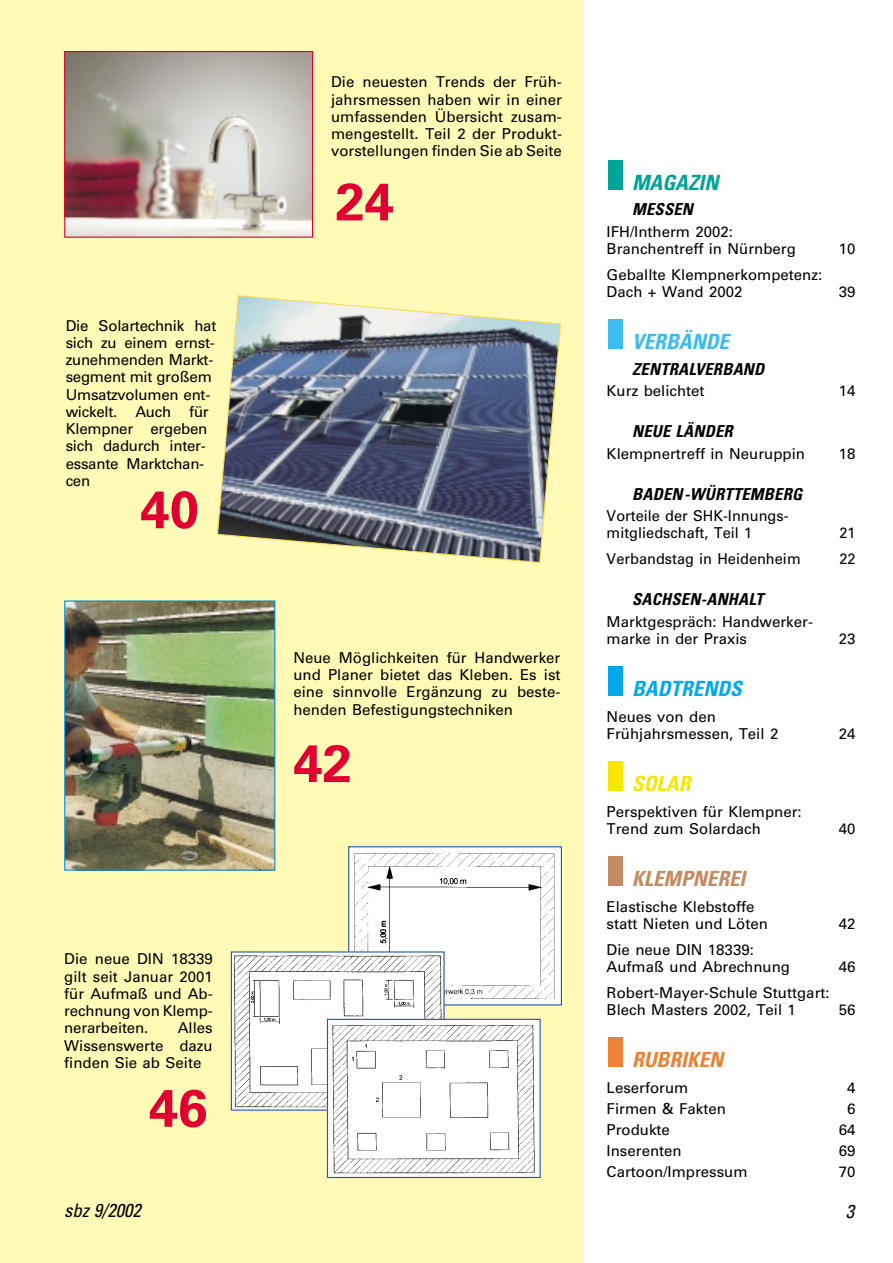
<style>
.page{position:relative;width:893px;height:1263px;background:#fff}
.page>*{position:absolute;margin:0;border:0;box-sizing:border-box;transform-origin:0 0}
.t1{font:700 52.5px "Univers";color:#df0031}
.t2{font:italic 700 condensed 21px "Univers";color:#c38a64}
.t3{font:italic 700 condensed 21px "Univers";color:#00a9ec}
.t4{font:italic 700 condensed 21px "Univers";color:#3bbbef}
.t5{font:italic 700 condensed 21px "Univers";color:#ed8235}
.t6{font:italic 700 condensed 21px "Univers";color:#00a398}
.t7{font:italic 700 condensed 21px "Univers";color:#f7e700}
.t8{font:italic condensed 18.75px "Univers";color:#000}
.t9{font:italic 700 condensed 16.5px "Univers";letter-spacing:.015em;color:#000}
.t10{font:15px/17.2px "Univers";color:#000}
</style>
<div class="page">
<div style="left:0;top:0;width:584px;height:1263px;background:#fffab6"></div>
<div style="left:608px;top:1037px;width:15px;height:30px;background:#ed8235"></div>
<div style="left:608px;top:857px;width:15px;height:29px;background:#c38a64"></div>
<div style="left:608px;top:761px;width:15px;height:30px;background:#f7e700"></div>
<div style="left:608px;top:666px;width:15px;height:30px;background:#00a9ec"></div>
<div style="left:608px;top:319px;width:15px;height:30px;background:#3bbbef"></div>
<div style="left:608px;top:160px;width:15px;height:30px;background:#00a398"></div>
<img style="left:66px;top:53px;width:245px;height:183px">
<div style="left:64px;top:51px;width:249px;height:187px;border:1px solid #df0031"></div>
<img style="left:66px;top:602px;width:207px;height:267px">
<div style="left:64px;top:600px;width:211px;height:271px;border:1px solid #008acf"></div>
<svg style="left:217px;top:295px;width:345px;height:268px"></svg>
<img style="left:350px;top:848px;width:210px;height:156px">
<div style="left:348px;top:846px;width:214px;height:160px;border:1px solid #2556a3"></div>
<img style="left:233px;top:953px;width:209px;height:156px">
<div style="left:231px;top:951px;width:213px;height:160px;border:1px solid #2556a3"></div>
<img style="left:329px;top:1021px;width:209px;height:155px">
<div style="left:327px;top:1019px;width:213px;height:159px;border:1px solid #2556a3"></div>
<p class="t10" style="left:66px;top:318px;width:152px">Die Solartechnik hat sich zu einem ernst&shy;zunehmenden Markt&shy;segment mit großem<br>Umsatzvolumen ent&shy;wickelt. Auch für<br>Klempner ergeben sich dadurch inter&shy;essante Marktchan&shy;cen</p>
<h1 class="t1" style="left:140px;top:490px;width:60px">40</h1>
<p class="t10" style="left:64px;top:952px;width:150px;text-align:justify">Die neue DIN 18339 gilt seit Januar 2001 für Aufmaß und Ab&shy;rechnung von Klemp&shy;nerarbeiten.</p>
<p class="t10" style="left:64px;top:1021px;width:150px;text-align:justify;text-indent:113px">Alles Wissenswerte dazu finden Sie ab Seite</p>
<h1 class="t1" style="left:149px;top:1089px;width:60px">46</h1>
<p class="t8" style="left:64px;top:1203px;width:78px">sbz 9/2002</p>
<p class="t10" style="left:331px;top:75px;width:232px;text-align:justify">Die neuesten Trends der Früh&shy;jahrsmessen haben wir in einer umfassenden Übersicht zusam&shy;mengestellt. Teil 2 der Produkt&shy;vorstellungen finden Sie ab Seite</p>
<h1 class="t1" style="left:335px;top:182px;width:60px">24</h1>
<p class="t10" style="left:293px;top:650px;width:268px;text-align:justify">Neue Möglichkeiten für Handwerker und Planer bietet das Kleben. Es ist eine sinnvolle Ergänzung zu beste&shy;henden Befestigungstechniken</p>
<h1 class="t1" style="left:293px;top:744px;width:60px">42</h1>
<h2 class="t6" style="left:632px;top:174px;width:88px">MAGAZIN</h2>
<p class="t9" style="left:632px;top:203px;width:62px">MESSEN</p>
<p class="t10" style="left:606px;top:224px;width:191px">IFH/Intherm 2002:<br>Branchentreff in Nürnberg</p>
<p class="t10" style="left:606px;top:267px;width:217px">Geballte Klempnerkompetenz:<br>Dach + Wand 2002</p>
<p class="t10" style="left:838px;top:242px;width:18px">10</p>
<p class="t10" style="left:838px;top:285px;width:18px">39</p>
<h2 class="t4" style="left:632px;top:334px;width:98px">VERBÄNDE</h2>
<p class="t9" style="left:632px;top:363px;width:134px">ZENTRALVERBAND</p>
<p class="t10" style="left:606px;top:384px;width:99px">Kurz belichtet</p>
<p class="t10" style="left:838px;top:384px;width:18px">14</p>
<p class="t9" style="left:632px;top:425px;width:102px">NEUE LÄNDER</p>
<p class="t10" style="left:606px;top:446px;width:200px">Klempnertreff in Neuruppin</p>
<p class="t10" style="left:838px;top:446px;width:18px">18</p>
<p class="t9" style="left:632px;top:488px;width:171px">BADEN-WÜRTTEMBERG</p>
<p class="t10" style="left:606px;top:509px;width:183px">Vorteile der SHK-Innungs&shy;mitgliedschaft, Teil 1</p>
<p class="t10" style="left:839px;top:526px;width:18px">21</p>
<p class="t10" style="left:606px;top:552px;width:195px">Verbandstag in Heidenheim</p>
<p class="t10" style="left:839px;top:552px;width:18px">22</p>
<p class="t9" style="left:632px;top:593px;width:133px">SACHSEN-ANHALT</p>
<p class="t10" style="left:606px;top:614px;width:208px">Marktgespräch: Handwerker&shy;marke in der Praxis</p>
<p class="t10" style="left:838px;top:631px;width:18px">23</p>
<h2 class="t3" style="left:632px;top:681px;width:111px">BADTRENDS</h2>
<p class="t10" style="left:606px;top:709px;width:173px">Neues von den<br>Frühjahrsmessen, Teil 2</p>
<h2 class="t7" style="left:632px;top:776px;width:60px">SOLAR</h2>
<p class="t10" style="left:606px;top:804px;width:197px">Perspektiven für Klempner:<br>Trend zum Solardach</p>
<p class="t10" style="left:838px;top:726px;width:18px">24</p>
<p class="t10" style="left:838px;top:821px;width:18px">40</p>
<h2 class="t2" style="left:632px;top:871px;width:115px">KLEMPNEREI</h2>
<p class="t10" style="left:606px;top:899px;width:163px">Elastische Klebstoffe statt Nieten und Löten</p>
<p class="t10" style="left:606px;top:942px;width:185px">Die neue DIN 18339:<br>Aufmaß und Abrechnung</p>
<p class="t10" style="left:606px;top:985px;width:224px">Robert-Mayer-Schule Stuttgart:<br>Blech Masters 2002, Teil 1</p>
<p class="t10" style="left:838px;top:916px;width:18px">42</p>
<p class="t10" style="left:838px;top:959px;width:18px">46</p>
<p class="t10" style="left:838px;top:1002px;width:18px">56</p>
<h2 class="t5" style="left:632px;top:1052px;width:93px">RUBRIKEN</h2>
<p class="t10" style="left:606px;top:1080px;width:83px">Leserforum</p>
<p class="t10" style="left:847px;top:1080px;width:10px">4</p>
<p class="t10" style="left:606px;top:1101px;width:121px">Firmen &amp; Fakten</p>
<p class="t10" style="left:847px;top:1101px;width:10px">6</p>
<p class="t10" style="left:606px;top:1122px;width:65px">Produkte</p>
<p class="t10" style="left:838px;top:1122px;width:18px">64</p>
<p class="t10" style="left:606px;top:1143px;width:77px">Inserenten</p>
<p class="t10" style="left:838px;top:1143px;width:18px">69</p>
<p class="t10" style="left:606px;top:1164px;width:142px">Cartoon/Impressum</p>
<p class="t10" style="left:838px;top:1164px;width:18px">70</p>
<p class="t8" style="left:845px;top:1205px;width:10px">3</p>
</div>
